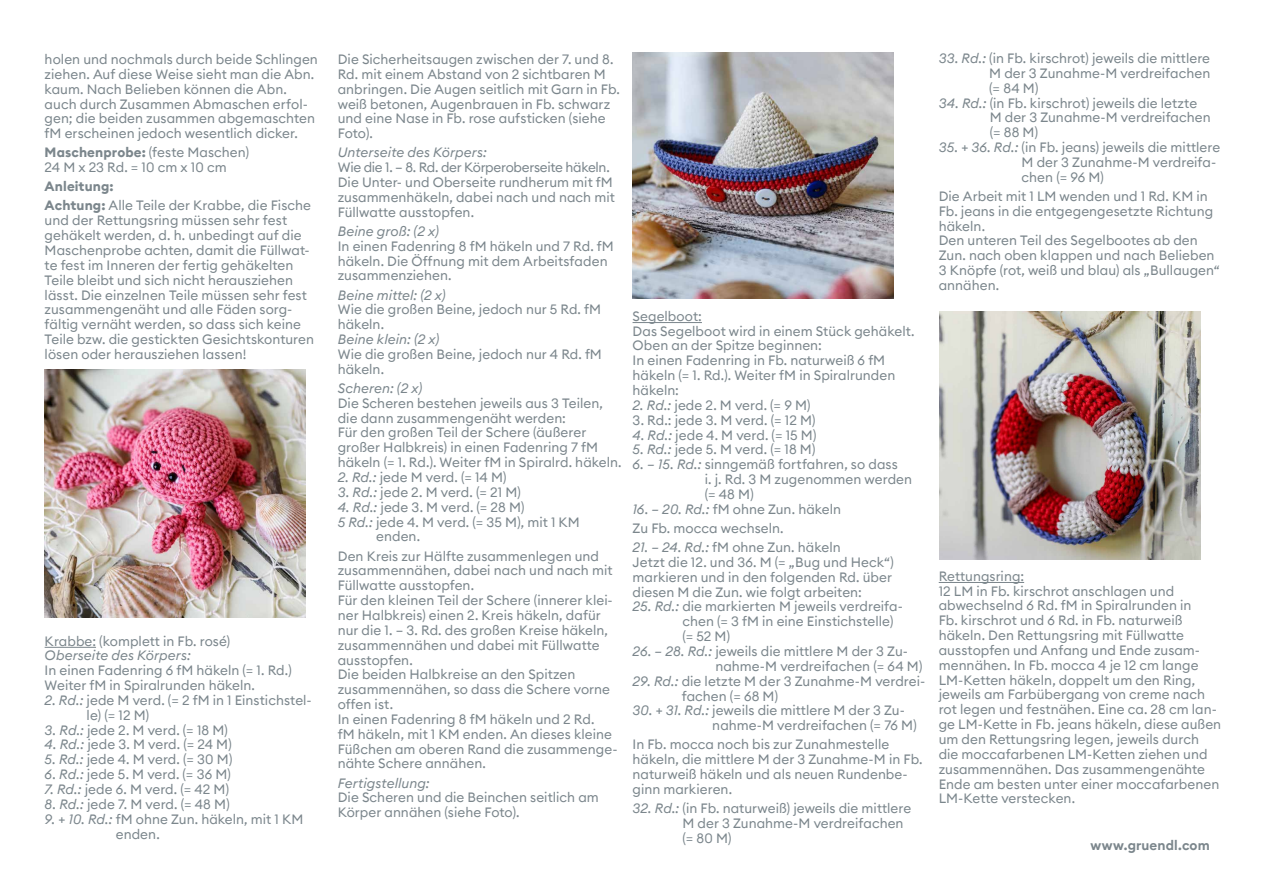
<style>
.page{position:relative;width:1263px;height:893px;background:#fff}
.page>*{position:absolute;margin:0;border:0;box-sizing:border-box;transform-origin:0 0}
.t1{font:13.5px/14.9px "Euclid Circular B";letter-spacing:.005em;color:#7b868c}
.t2{font:italic 13.5px "Euclid Circular B";letter-spacing:.005em;color:#7b868c}
.t3{font:600 13.5px "Euclid Circular B";letter-spacing:.01em;color:#7b868c}
.s1{font-weight:700}
.s2{font-style:italic}
</style>
<div class="page">
<hr style="left:45px;top:647px;width:51px;height:1px;background:#7b868c">
<hr style="left:632px;top:322px;width:70px;height:1px;background:#7b868c">
<hr style="left:939px;top:582px;width:85px;height:1px;background:#7b868c">
<img style="left:45px;top:370px;width:260px;height:248px">
<img style="left:632px;top:52px;width:261px;height:247px">
<img style="left:940px;top:311px;width:260px;height:248px">
<p class="t1" style="left:45px;top:52px;width:275px">holen und nochmals durch beide Schlingen ziehen. Auf diese Weise sieht man die Abn. kaum. Nach Belieben können die Abn. auch durch Zusammen Abmaschen erfol&shy;gen; die beiden zusammen abgemaschten fM erscheinen jedoch wesentlich dicker.</p>
<p class="t1" style="left:45px;top:145px;width:206px"><span class="s1">Maschenprobe:</span> (feste Maschen)<br>24 M x 23 Rd. = 10 cm x 10 cm</p>
<p class="t1" style="left:45px;top:177px;width:268px;line-height:19px"><span class="s1">Anleitung:<br>Achtung:</span> Alle Teile der Krabbe, die Fische</p>
<p class="t1" style="left:45px;top:213px;width:271px">und der Rettungsring müssen sehr fest gehäkelt werden, d. h. unbedingt auf die Maschenprobe achten, damit die Füllwat&shy;te fest im Inneren der fertig gehäkelten Teile bleibt und sich nicht herausziehen lässt. Die einzelnen Teile müssen sehr fest zusammengenäht und alle Fäden sorg&shy;fältig vernäht werden, so dass sich keine Teile bzw. die gestickten Gesichtskonturen lösen oder herausziehen lassen!</p>
<p class="t1" style="left:45px;top:633px;width:187px">Krabbe: (komplett in Fb. rosé)</p>
<p class="t2" style="left:45px;top:647px;width:148px">Oberseite des Körpers:</p>
<p class="t1" style="left:45px;top:663px;width:249px">In einen Fadenring 6 fM häkeln (= 1. Rd.)<br>Weiter fM in Spiralrunden häkeln.</p>
<p class="t1" style="left:87px;top:693px;width:227px;text-indent:-42px"><span class="s2">2. Rd.:</span> jede M verd. (= 2 fM in 1 Einstichstel&shy;le) (= 12 M)</p>
<p class="t1" style="left:45px;top:722px;width:185px"><span class="s2">3. Rd.:</span> jede 2. M verd. (= 18 M)</p>
<p class="t1" style="left:45px;top:737px;width:189px"><span class="s2">4. Rd.:</span> jede 3. M verd. (= 24 M)</p>
<p class="t1" style="left:45px;top:752px;width:189px"><span class="s2">5. Rd.:</span> jede 4. M verd. (= 30 M)</p>
<p class="t1" style="left:45px;top:767px;width:188px"><span class="s2">6. Rd.:</span> jede 5. M verd. (= 36 M)</p>
<p class="t1" style="left:45px;top:782px;width:186px"><span class="s2">7. Rd.:</span> jede 6. M verd. (= 42 M)</p>
<p class="t1" style="left:45px;top:796px;width:187px"><span class="s2">8. Rd.:</span> jede 7. M verd. (= 48 M)</p>
<p class="t1" style="left:116px;top:811px;width:189px;text-indent:-71px"><span class="s2">9. + 10. Rd.:</span> fM ohne Zun. häkeln, mit 1 KM enden.</p>
<p class="t1" style="left:338px;top:52px;width:284px">Die Sicherheitsaugen zwischen der 7. und 8.<br>Rd. mit einem Abstand von 2 sichtbaren M anbringen. Die Augen seitlich mit Garn in Fb. weiß betonen, Augenbrauen in Fb. schwarz und eine Nase in Fb. rose aufsticken (siehe Foto).</p>
<p class="t2" style="left:338px;top:144px;width:151px">Unterseite des Körpers:</p>
<p class="t1" style="left:338px;top:160px;width:279px">Wie die 1. – 8. Rd. der Körperoberseite häkeln.<br>Die Unter- und Oberseite rundherum mit fM zusammenhäkeln, dabei nach und nach mit Füllwatte ausstopfen.</p>
<p class="t2" style="left:338px;top:222px;width:103px">Beine groß: (2 x)</p>
<p class="t1" style="left:338px;top:238px;width:278px">In einen Fadenring 8 fM häkeln und 7 Rd. fM häkeln. Die Öffnung mit dem Arbeitsfaden zusammenziehen.</p>
<p class="t2" style="left:338px;top:286px;width:109px">Beine mittel: (2 x)</p>
<p class="t1" style="left:338px;top:302px;width:265px">Wie die großen Beine, jedoch nur 5 Rd. fM häkeln.</p>
<p class="t2" style="left:338px;top:331px;width:103px">Beine klein: (2 x)</p>
<p class="t1" style="left:338px;top:347px;width:266px">Wie die großen Beine, jedoch nur 4 Rd. fM häkeln.</p>
<p class="t2" style="left:338px;top:379px;width:86px">Scheren: (2 x)</p>
<p class="t1" style="left:338px;top:395px;width:285px">Die Scheren bestehen jeweils aus 3 Teilen, die dann zusammengenäht werden:<br>Für den großen Teil der Schere (äußerer großer Halbkreis) in einen Fadenring 7 fM häkeln (= 1. Rd.). Weiter fM in Spiralrd. häkeln.</p>
<p class="t1" style="left:338px;top:470px;width:170px"><span class="s2">2. Rd.:</span> jede M verd. (= 14 M)</p>
<p class="t1" style="left:338px;top:484px;width:185px"><span class="s2">3. Rd.:</span> jede 2. M verd. (= 21 M)</p>
<p class="t1" style="left:338px;top:499px;width:188px"><span class="s2">4. Rd.:</span> jede 3. M verd. (= 28 M)</p>
<p class="t1" style="left:338px;top:514px;width:244px"><span class="s2">5 Rd.:</span> jede 4. M verd. (= 35 M), mit 1 KM</p>
<p class="t1" style="left:376px;top:529px;width:45px">enden.</p>
<p class="t1" style="left:338px;top:548px;width:281px">Den Kreis zur Hälfte zusammenlegen und zusammennähen, dabei nach und nach mit Füllwatte ausstopfen.<br>Für den kleinen Teil der Schere (innerer klei&shy;ner Halbkreis) einen 2. Kreis häkeln, dafür nur die 1. – 3. Rd. des großen Kreise häkeln, zusammennähen und dabei mit Füllwatte ausstopfen.<br>Die beiden Halbkreise an den Spitzen zusammennähen, so dass die Schere vorne offen ist.<br>In einen Fadenring 8 fM häkeln und 2 Rd.<br>fM häkeln, mit 1 KM enden. An dieses kleine Füßchen am oberen Rand die zusammenge&shy;nähte Schere annähen.</p>
<p class="t2" style="left:338px;top:774px;width:93px">Fertigstellung:</p>
<p class="t1" style="left:338px;top:790px;width:262px">Die Scheren und die Beinchen seitlich am<br>Körper annähen (siehe Foto).</p>
<p class="t1" style="left:632px;top:308px;width:283px">Segelboot:<br>Das Segelboot wird in einem Stück gehäkelt.<br>Oben an der Spitze beginnen:<br>In einen Fadenring in Fb. naturweiß 6 fM häkeln (= 1. Rd.). Weiter fM in Spiralrunden häkeln:</p>
<p class="t1" style="left:632px;top:397px;width:180px"><span class="s2">2. Rd.:</span> jede 2. M verd. (= 9 M)</p>
<p class="t1" style="left:632px;top:412px;width:185px">3. Rd.: jede 3. M verd. (= 12 M)</p>
<p class="t1" style="left:632px;top:427px;width:185px"><span class="s2">4. Rd.:</span> jede 4. M verd. (= 15 M)</p>
<p class="t1" style="left:632px;top:442px;width:184px"><span class="s2">5. Rd.:</span> jede 5. M verd. (= 18 M)</p>
<p class="t1" style="left:705px;top:457px;width:209px;text-indent:-72px"><span class="s2">6. – 15. Rd.:</span> sinngemäß fortfahren, so dass<br>i. j. Rd. 3 M zugenommen werden (= 48 M)</p>
<p class="t1" style="left:632px;top:499px;width:210px;line-height:19px"><span class="s2">16. – 20. Rd.:</span> fM ohne Zun. häkeln<br>Zu Fb. mocca wechseln.</p>
<p class="t1" style="left:632px;top:540px;width:263px"><span class="s2">21. – 24. Rd.:</span> fM ohne Zun. häkeln<br>Jetzt die 12. und 36. M (= „Bug und Heck“) markieren und in den folgenden Rd. über diesen M die Zun. wie folgt arbeiten:</p>
<p class="t1" style="left:682px;top:599px;width:222px;text-indent:-50px"><span class="s2">25. Rd.:</span> die markierten M jeweils verdreifa&shy;chen (= 3 fM in eine Einstichstelle) (= 52 M)</p>
<p class="t1" style="left:715px;top:644px;width:208px;text-indent:-83px"><span class="s2">26. – 28. Rd.:</span> jeweils die mittlere M der 3 Zu&shy;nahme-M verdreifachen (= 64 M)</p>
<p class="t1" style="left:682px;top:673px;width:245px;text-indent:-49px"><span class="s2">29. Rd.:</span> die letzte M der 3 Zunahme-M verdrei&shy;fachen (= 68 M)</p>
<p class="t1" style="left:712px;top:703px;width:206px;text-indent:-80px"><span class="s2">30. + 31. Rd.:</span> jeweils die mittlere M der 3 Zu&shy;nahme-M verdreifachen (= 76 M)</p>
<p class="t1" style="left:632px;top:737px;width:291px">In Fb. mocca noch bis zur Zunahmestelle häkeln, die mittlere M der 3 Zunahme-M in Fb. naturweiß häkeln und als neuen Rundenbe&shy;ginn markieren.</p>
<p class="t1" style="left:682px;top:801px;width:230px;text-indent:-50px"><span class="s2">32. Rd.:</span> (in Fb. naturweiß) jeweils die mittlere<br>M der 3 Zunahme-M verdreifachen (= 80 M)</p>
<p class="t1" style="left:989px;top:51px;width:223px;text-align:justify;text-indent:-51px"><span class="s2">33. Rd.:</span> (in Fb. kirschrot) jeweils die mittlere M der 3 Zunahme-M verdreifachen (= 84 M)</p>
<p class="t1" style="left:990px;top:95px;width:223px;text-indent:-51px"><span class="s2">34. Rd.:</span> (in Fb. kirschrot) jeweils die letzte<br>M der 3 Zunahme-M verdreifachen (= 88 M)</p>
<p class="t1" style="left:1021px;top:140px;width:200px;text-indent:-83px"><span class="s2">35. + 36. Rd.:</span> (in Fb. jeans) jeweils die mittlere<br>M der 3 Zunahme-M verdreifa&shy;chen (= 96 M)</p>
<p class="t1" style="left:939px;top:189px;width:283px">Die Arbeit mit 1 LM wenden und 1 Rd. KM in<br>Fb. jeans in die entgegengesetzte Richtung häkeln.<br>Den unteren Teil des Segelbootes ab den<br>Zun. nach oben klappen und nach Belieben<br>3 Knöpfe (rot, weiß und blau) als „Bullaugen“ annähen.</p>
<p class="t1" style="left:939px;top:568px;width:284px">Rettungsring:<br>12 LM in Fb. kirschrot anschlagen und abwechselnd 6 Rd. fM in Spiralrunden in<br>Fb. kirschrot und 6 Rd. in Fb. naturweiß häkeln. Den Rettungsring mit Füllwatte ausstopfen und Anfang und Ende zusam&shy;mennähen. In Fb. mocca 4 je 12 cm lange LM-Ketten häkeln, doppelt um den Ring, jeweils am Farbübergang von creme nach rot legen und festnähen. Eine ca. 28 cm lan&shy;ge LM-Kette in Fb. jeans häkeln, diese außen um den Rettungsring legen, jeweils durch die moccafarbenen LM-Ketten ziehen und zusammennähen. Das zusammengenähte Ende am besten unter einer moccafarbenen LM-Kette verstecken.</p>
<p class="t3" style="left:1091px;top:836px;width:121px">www.gruendl.com</p>
</div>
